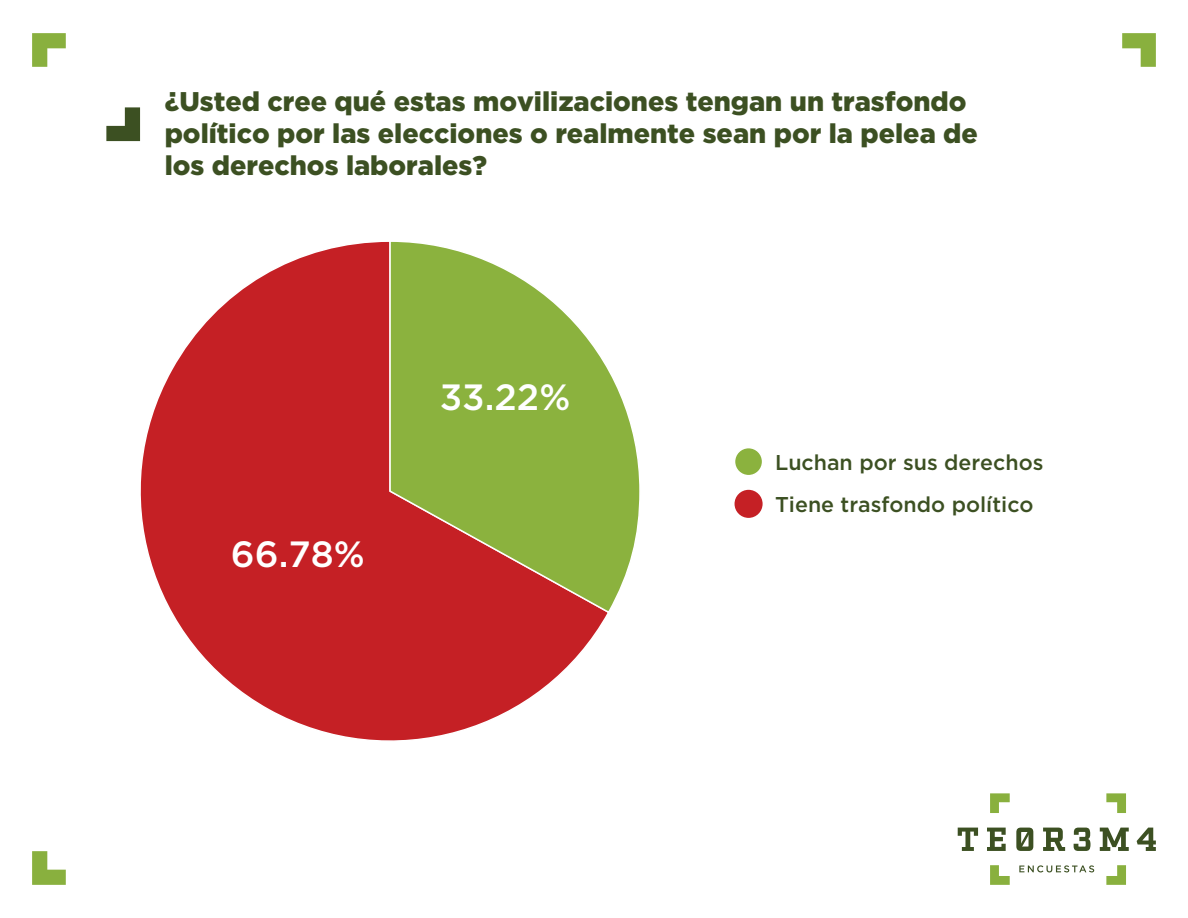
<style>
.page{position:relative;width:1188px;height:918px;background:#fff}
.page>*{position:absolute;margin:0;border:0;box-sizing:border-box;transform-origin:0 0}
.t1{font:500 36.45px "Gotham";color:#fff}
.t2{font:900 27px/32.4px "Gotham";color:#3c5022}
.t3{font:500 21.45px/41.7px "Gotham";color:#3c5022}
</style>
<div class="page">
<svg style="left:32px;top:33px;width:34px;height:34px"></svg>
<svg style="left:1122px;top:33px;width:34px;height:34px"></svg>
<svg style="left:32px;top:851px;width:34px;height:34px"></svg>
<svg style="left:1019px;top:865px;width:75px;height:7px"></svg>
<svg style="left:958px;top:828px;width:20px;height:23px"></svg>
<svg style="left:987px;top:828px;width:19px;height:23px"></svg>
<svg style="left:1043px;top:828px;width:22px;height:23px"></svg>
<svg style="left:1074px;top:828px;width:17px;height:23px"></svg>
<svg style="left:1100px;top:828px;width:29px;height:23px"></svg>
<svg style="left:1137px;top:828px;width:19px;height:23px"></svg>
<svg style="left:1016px;top:828px;width:17px;height:23px"></svg>
<svg style="left:990px;top:793px;width:20px;height:20px"></svg>
<svg style="left:1106px;top:793px;width:20px;height:20px"></svg>
<svg style="left:990px;top:865px;width:20px;height:20px"></svg>
<svg style="left:1106px;top:865px;width:20px;height:20px"></svg>
<svg style="left:106px;top:107px;width:34px;height:34px"></svg>
<svg style="left:140px;top:241px;width:467px;height:500px"></svg>
<svg style="left:388px;top:241px;width:252px;height:373px"></svg>
<div style="left:735px;top:490px;width:28px;height:28px;background:#c52025;border-radius:50%"></div>
<div style="left:735px;top:448px;width:28px;height:28px;background:#8bb23e;border-radius:50%"></div>
<div style="left:734px;top:447px;width:29px;height:29px;border:2px solid #fff;border-radius:50%"></div>
<p class="t2" style="left:165px;top:84px;width:815px">¿Usted cree qué estas movilizaciones tengan un trasfondo político por las elecciones o realmente sean por la pelea de los derechos laborales?</p>
<h1 class="t1" style="left:231px;top:531px;width:135px">66.78%</h1>
<h1 class="t1" style="left:440px;top:373px;width:132px">33.22%</h1>
<p class="t3" style="left:775px;top:442px;width:270px">Luchan por sus derechos<br>Tiene trasfondo político</p>
</div>
